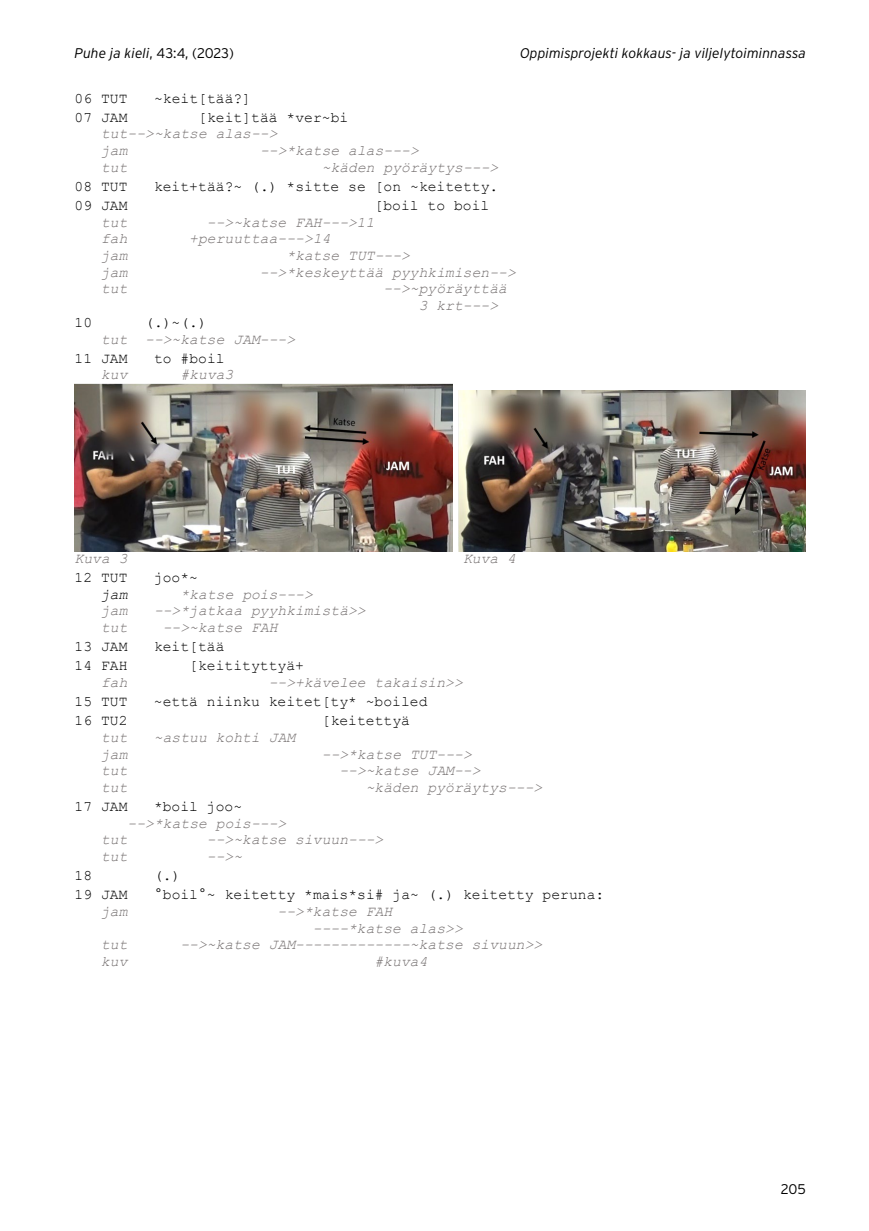
<style>
.page{position:relative;width:869px;height:1231px;background:#fff}
.page>*{position:absolute;margin:0;border:0;box-sizing:border-box;transform-origin:0 0}
.t1{font:italic 14.7px/16.6px "Courier New";color:#767171}
.t2{font:14.7px "Courier New";color:#000}
.t3{font:italic 14.7px "Courier New";color:#000}
.t4{font:italic 300 14px "Interstate";color:#000}
.t5{font:300 14px "Interstate";letter-spacing:-.02em;color:#000}
.s1{font-style:italic}
.s2{font-style:normal;color:#000}
</style>
<div class="page">
<img style="left:75px;top:383px;width:377px;height:168px">
<img style="left:458px;top:391px;width:347px;height:160px">
<p class="t5" style="left:74px;top:45px;width:161px"><span class="s1">Puhe ja kieli</span>, 43:4, (2023)</p>
<p class="t2" style="left:74px;top:89px;width:54px">06 TUT</p>
<p class="t2" style="left:154px;top:89px;width:99px">~keit[tää?]</p>
<p class="t2" style="left:74px;top:108px;width:54px">07 JAM</p>
<p class="t1" style="left:101px;top:108px;width:249px;text-indent:97px"><span class="s2">[keit]tää *ver~bi </span>tut--&gt;~katse alas--&gt;<br>jam</p>
<p class="t1" style="left:260px;top:141px;width:160px">--&gt;*katse alas---&gt;</p>
<p class="t4" style="left:520px;top:45px;width:287px">Oppimisprojekti kokkaus- ja viljelytoiminnassa</p>
<p class="t1" style="left:101px;top:158px;width:28px">tut</p>
<p class="t1" style="left:322px;top:158px;width:178px">~käden pyöräytys---&gt;</p>
<p class="t2" style="left:74px;top:177px;width:54px">08 TUT</p>
<p class="t2" style="left:154px;top:177px;width:346px">keit+tää?~ (.) *sitte se [on ~keitetty.</p>
<p class="t2" style="left:74px;top:196px;width:54px">09 JAM</p>
<p class="t2" style="left:374px;top:196px;width:116px">[boil to boil</p>
<p class="t1" style="left:101px;top:213px;width:28px">tut</p>
<p class="t1" style="left:207px;top:213px;width:169px">--&gt;~katse FAH---&gt;11</p>
<p class="t1" style="left:101px;top:230px;width:28px">fah</p>
<p class="t1" style="left:189px;top:230px;width:143px">+peruuttaa---&gt;14</p>
<p class="t1" style="left:101px;top:246px;width:28px">jam</p>
<p class="t1" style="left:286px;top:246px;width:125px">*katse TUT---&gt;</p>
<p class="t1" style="left:101px;top:263px;width:28px">jam</p>
<p class="t1" style="left:260px;top:263px;width:257px">--&gt;*keskeyttää pyyhkimisen--&gt;</p>
<p class="t1" style="left:101px;top:280px;width:28px">tut</p>
<p class="t1" style="left:418px;top:280px;width:90px;text-indent:-35px">--&gt;~pyöräyttää<br>3 krt---&gt;</p>
<p class="t2" style="left:74px;top:313px;width:19px">10</p>
<p class="t1" style="left:101px;top:313px;width:195px;text-indent:44px"><span class="s2">(.)~(.)<br></span>tut --&gt;~katse JAM---&gt;</p>
<p class="t2" style="left:74px;top:349px;width:54px">11 JAM</p>
<p class="t2" style="left:154px;top:349px;width:72px">to #boil</p>
<p class="t1" style="left:101px;top:365px;width:28px">kuv</p>
<p class="t1" style="left:180px;top:365px;width:54px">#kuva3</p>
<p class="t1" style="left:74px;top:549px;width:54px">Kuva 3</p>
<p class="t1" style="left:463px;top:549px;width:54px">Kuva 4</p>
<p class="t2" style="left:74px;top:568px;width:54px">12 TUT</p>
<p class="t2" style="left:154px;top:568px;width:46px">joo*~</p>
<p class="t3" style="left:101px;top:584px;width:28px">jam</p>
<p class="t1" style="left:180px;top:585px;width:134px">*katse pois---&gt;</p>
<p class="t1" style="left:101px;top:601px;width:28px">jam</p>
<p class="t1" style="left:154px;top:601px;width:213px">--&gt;*jatkaa pyyhkimistä&gt;&gt;</p>
<p class="t1" style="left:101px;top:618px;width:28px">tut</p>
<p class="t1" style="left:163px;top:618px;width:116px">--&gt;~katse FAH</p>
<p class="t2" style="left:74px;top:637px;width:54px">13 JAM</p>
<p class="t2" style="left:154px;top:637px;width:72px">keit[tää</p>
<p class="t2" style="left:74px;top:656px;width:54px">14 FAH</p>
<p class="t2" style="left:189px;top:656px;width:116px">[keitityttyä+</p>
<p class="t1" style="left:101px;top:673px;width:28px">fah</p>
<p class="t1" style="left:268px;top:673px;width:195px">--&gt;+kävelee takaisin&gt;&gt;</p>
<p class="t2" style="left:74px;top:692px;width:54px">15 TUT</p>
<p class="t2" style="left:154px;top:692px;width:275px">~että niinku keitet[ty* ~boiled</p>
<p class="t2" style="left:74px;top:711px;width:54px">16 TU2</p>
<p class="t2" style="left:322px;top:711px;width:90px">[keitettyä</p>
<p class="t1" style="left:101px;top:728px;width:28px">tut</p>
<p class="t1" style="left:154px;top:728px;width:143px">~astuu kohti JAM</p>
<p class="t1" style="left:101px;top:744px;width:28px">jam</p>
<p class="t1" style="left:322px;top:744px;width:151px">--&gt;*katse TUT---&gt;</p>
<p class="t1" style="left:101px;top:761px;width:28px">tut</p>
<p class="t1" style="left:339px;top:761px;width:143px">--&gt;~katse JAM--&gt;</p>
<p class="t1" style="left:101px;top:778px;width:28px">tut</p>
<p class="t1" style="left:365px;top:778px;width:178px">~käden pyöräytys---&gt;</p>
<p class="t2" style="left:75px;top:797px;width:54px">17 JAM</p>
<p class="t1" style="left:127px;top:797px;width:160px;text-indent:26px"><span class="s2">*boil joo~ </span>--&gt;*katse pois---&gt;</p>
<p class="t1" style="left:101px;top:830px;width:28px">tut</p>
<p class="t1" style="left:207px;top:830px;width:178px">--&gt;~katse sivuun---&gt;</p>
<p class="t1" style="left:101px;top:847px;width:28px">tut</p>
<p class="t1" style="left:207px;top:847px;width:37px">--&gt;~</p>
<p class="t2" style="left:75px;top:866px;width:19px">18</p>
<p class="t2" style="left:154px;top:866px;width:28px">(.)</p>
<p class="t2" style="left:75px;top:885px;width:54px">19 JAM</p>
<p class="t2" style="left:154px;top:885px;width:451px">°boil°~ keitetty *mais*si# ja~ (.) keitetty peruna:</p>
<p class="t1" style="left:101px;top:902px;width:28px">jam</p>
<p class="t1" style="left:313px;top:902px;width:151px;text-indent:-35px">--&gt;*katse FAH ----*katse alas&gt;&gt;</p>
<p class="t1" style="left:101px;top:935px;width:28px">tut</p>
<p class="t1" style="left:180px;top:935px;width:363px">--&gt;~katse JAM-------------~katse sivuun&gt;&gt;</p>
<p class="t1" style="left:101px;top:952px;width:28px">kuv</p>
<p class="t1" style="left:374px;top:952px;width:54px">#kuva4</p>
<p class="t5" style="left:780px;top:1180px;width:27px">205</p>
</div>
